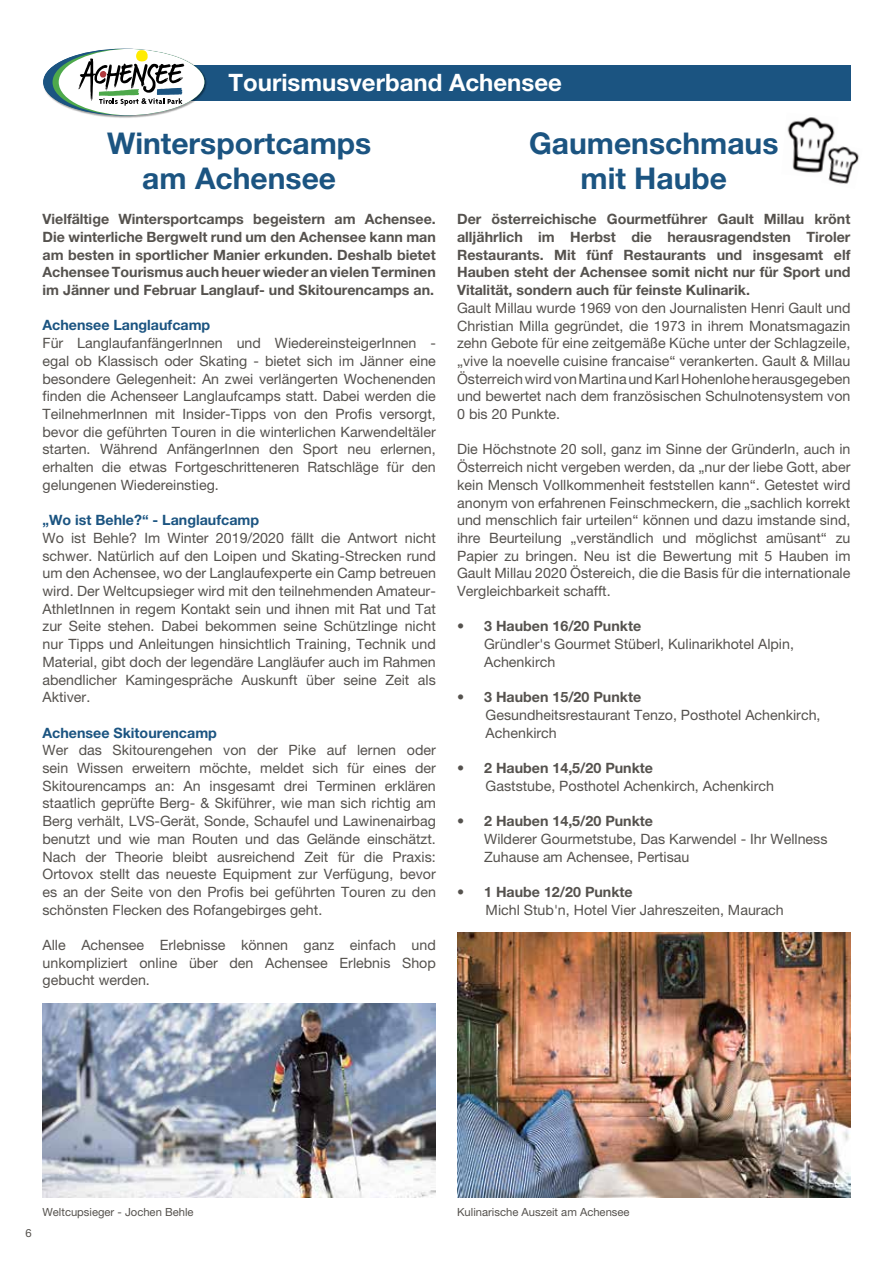
<style>
.page{position:relative;width:893px;height:1263px;background:#fff}
.page>*{position:absolute;margin:0;border:0;box-sizing:border-box;transform-origin:0 0}
.t1{font:700 30px/35.4px "Helvetica Neue LT Pro";color:#1b5481;text-align:center}
.t2{font:700 24px "Helvetica Neue LT Pro";color:#fff}
.t3{font:14.25px/17.7px "Helvetica Neue LT Pro";color:#55524e;text-align:justify}
.t4{font:700 14.25px/17.7px "Helvetica Neue LT Pro";color:#55524e;text-align:justify}
.t5{font:700 14.25px "Helvetica Neue LT Pro";color:#1b5481}
.t6{font:11.25px "Helvetica Neue LT Pro";color:#55524e}
</style>
<div class="page">
<div style="left:64px;top:65px;width:786px;height:35px;background:#1b5481"></div>
<img style="left:93px;top:48px;width:115px;height:70px">
<svg style="left:43px;top:49px;width:161px;height:66px"></svg>
<img style="left:43px;top:1003px;width:393px;height:195px">
<img style="left:457px;top:932px;width:393px;height:266px">
<img style="left:787px;top:117px;width:48px;height:56px">
<img style="left:821px;top:142px;width:38px;height:42px">
<h2 class="t2" style="left:229px;top:68px;width:335px">Tourismusverband Achensee</h2>
<h1 class="t1" style="left:529px;top:124px;width:251px">Gaumenschmaus mit Haube</h1>
<h1 class="t1" style="left:107px;top:124px;width:266px">Wintersportcamps am Achensee</h1>
<p class="t4" style="left:43px;top:210px;width:395px">Vielfältige Wintersportcamps begeistern am Achensee.<br>Die winterliche Bergwelt rund um den Achensee kann man am besten in sportlicher Manier erkunden. Deshalb bietet Achensee Tourismus auch heuer wieder an vielen Terminen im Jänner und Februar Langlauf- und Skitourencamps an.</p>
<p class="t5" style="left:43px;top:317px;width:169px">Achensee Langlaufcamp</p>
<p class="t3" style="left:43px;top:334px;width:395px">Für LanglaufanfängerInnen und WiedereinsteigerInnen - egal ob Klassisch oder Skating - bietet sich im Jänner eine besondere Gelegenheit: An zwei verlängerten Wochenenden finden die Achenseer Langlaufcamps statt. Dabei werden die TeilnehmerInnen mit Insider-Tipps von den Profis versorgt, bevor die geführten Touren in die winterlichen Karwendeltäler starten. Während AnfängerInnen den Sport neu erlernen, erhalten die etwas Fortgeschritteneren Ratschläge für den gelungenen Wiedereinstieg.</p>
<p class="t5" style="left:43px;top:511px;width:218px">„Wo ist Behle?“ - Langlaufcamp</p>
<p class="t3" style="left:43px;top:529px;width:395px">Wo ist Behle? Im Winter 2019/2020 fällt die Antwort nicht schwer. Natürlich auf den Loipen und Skating-Strecken rund um den Achensee, wo der Langlaufexperte ein Camp betreuen wird. Der Weltcupsieger wird mit den teilnehmenden Amateur-AthletInnen in regem Kontakt sein und ihnen mit Rat und Tat zur Seite stehen. Dabei bekommen seine Schützlinge nicht nur Tipps und Anleitungen hinsichtlich Training, Technik und Material, gibt doch der legendäre Langläufer auch im Rahmen abendlicher Kamingespräche Auskunft über seine Zeit als Aktiver.</p>
<p class="t5" style="left:43px;top:724px;width:176px">Achensee Skitourencamp</p>
<p class="t3" style="left:43px;top:741px;width:395px">Wer das Skitourengehen von der Pike auf lernen oder sein Wissen erweitern möchte, meldet sich für eines der Skitourencamps an: An insgesamt drei Terminen erklären staatlich geprüfte Berg- &amp; Skiführer, wie man sich richtig am Berg verhält, LVS-Gerät, Sonde, Schaufel und Lawinenairbag benutzt und wie man Routen und das Gelände einschätzt.<br>Nach der Theorie bleibt ausreichend Zeit für die Praxis:<br>Ortovox stellt das neueste Equipment zur Verfügung, bevor es an der Seite von den Profis bei geführten Touren zu den schönsten Flecken des Rofangebirges geht.</p>
<p class="t3" style="left:43px;top:936px;width:395px">Alle Achensee Erlebnisse können ganz einfach und unkompliziert online über den Achensee Erlebnis Shop gebucht werden.</p>
<p class="t4" style="left:457px;top:210px;width:395px">Der österreichische Gourmetführer Gault Millau krönt alljährlich im Herbst die herausragendsten Tiroler Restaurants. Mit fünf Restaurants und insgesamt elf Hauben steht der Achensee somit nicht nur für Sport und Vitalität, sondern auch für feinste Kulinarik.</p>
<p class="t3" style="left:457px;top:299px;width:395px">Gault Millau wurde 1969 von den Journalisten Henri Gault und Christian Milla gegründet, die 1973 in ihrem Monatsmagazin zehn Gebote für eine zeitgemäße Küche unter der Schlagzeile, „vive la noevelle cuisine francaise“ verankerten. Gault &amp; Millau Österreich wird von Martina und Karl Hohenlohe herausgegeben und bewertet nach dem französischen Schulnotensystem von 0 bis 20 Punkte.</p>
<p class="t3" style="left:457px;top:440px;width:395px">Die Höchstnote 20 soll, ganz im Sinne der GründerIn, auch in Österreich nicht vergeben werden, da „nur der liebe Gott, aber kein Mensch Vollkommenheit feststellen kann“. Getestet wird anonym von erfahrenen Feinschmeckern, die „sachlich korrekt und menschlich fair urteilen“ können und dazu imstande sind, ihre Beurteilung „verständlich und möglichst amüsant“ zu Papier zu bringen. Neu ist die Bewertung mit 5 Hauben im Gault Millau 2020 Östereich, die die Basis für die internationale Vergleichbarkeit schafft.</p>
<p class="t4" style="left:457px;top:617px;width:186px">• 3 Hauben 16/20 Punkte</p>
<p class="t3" style="left:484px;top:635px;width:311px">Gründler's Gourmet Stüberl, Kulinarikhotel Alpin,<br>Achenkirch</p>
<p class="t4" style="left:457px;top:688px;width:186px">• 3 Hauben 15/20 Punkte</p>
<p class="t3" style="left:486px;top:706px;width:336px">Gesundheitsrestaurant Tenzo, Posthotel Achenkirch,<br>Achenkirch</p>
<p class="t4" style="left:457px;top:759px;width:197px">• 2 Hauben 14,5/20 Punkte</p>
<p class="t3" style="left:486px;top:777px;width:290px">Gaststube, Posthotel Achenkirch, Achenkirch</p>
<p class="t4" style="left:457px;top:812px;width:197px">• 2 Hauben 14,5/20 Punkte</p>
<p class="t3" style="left:484px;top:830px;width:345px">Wilderer Gourmetstube, Das Karwendel - Ihr Wellness<br>Zuhause am Achensee, Pertisau</p>
<p class="t4" style="left:457px;top:883px;width:177px">• 1 Haube 12/20 Punkte</p>
<p class="t3" style="left:486px;top:900px;width:300px">Michl Stub'n, Hotel Vier Jahreszeiten, Maurach</p>
<p class="t6" style="left:26px;top:1227px;width:8px">6</p>
<p class="t6" style="left:43px;top:1205px;width:153px">Weltcupsieger - Jochen Behle</p>
<p class="t6" style="left:457px;top:1205px;width:174px">Kulinarische Auszeit am Achensee</p>
</div>
